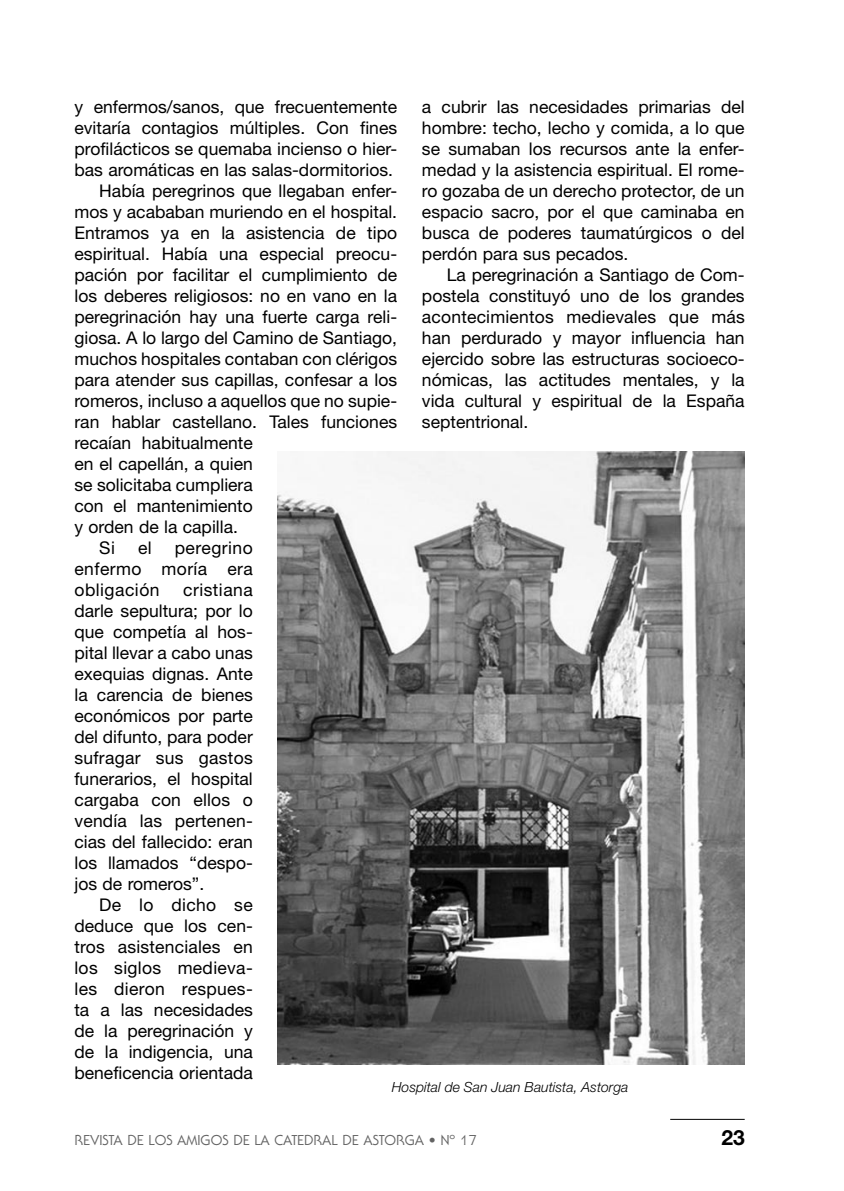
<style>
.page{position:relative;width:844px;height:1191px;background:#fff}
.page>*{position:absolute;margin:0;border:0;box-sizing:border-box;transform-origin:0 0}
.t1{font:700 21px "Helvetica Neue";color:#000}
.n-_TEXTO{font:17.5px/21px "Helvetica Neue";color:#000;text-align:justify}
.t2{font:14px "Serif Gothic";color:#636363}
.t3{font:italic 300 14px "Helvetica Neue";color:#000}
</style>
<div class="page">
<hr style="left:670px;top:1119px;width:74px;height:1px;background:#000">
<img style="left:277px;top:451px;width:467px;height:613px">
<p class="n-_TEXTO" style="left:74px;top:96px;width:324px">y enfermos/sanos, que frecuentemente evitaría contagios múltiples. Con fines profilácticos se quemaba incienso o hier&shy;bas aromáticas en las salas-dormitorios.</p>
<p class="n-_TEXTO" style="left:74px;top:180px;width:324px;text-align:left;text-indent:25px">Había peregrinos que llegaban enfer&shy;mos y acababan muriendo en el hospital.<br>Entramos ya en la asistencia de tipo espiritual. Había una especial preocu&shy;pación por facilitar el cumplimiento de los deberes religiosos: no en vano en la peregrinación hay una fuerte carga reli&shy;giosa. A lo largo del Camino de Santiago, muchos hospitales contaban con clérigos para atender sus capillas, confesar a los romeros, incluso a aquellos que no supie&shy;ran hablar castellano. Tales funciones recaían habitualmente<br>en el capellán, a quien<br>se solicitaba cumpliera<br>con el mantenimiento<br>y orden de la capilla.</p>
<p class="n-_TEXTO" style="left:99px;top:537px;width:17px">Si</p>
<p class="n-_TEXTO" style="left:138px;top:537px;width:15px">el</p>
<p class="n-_TEXTO" style="left:422px;top:96px;width:324px">a cubrir las necesidades primarias del hombre: techo, lecho y comida, a lo que se sumaban los recursos ante la enfer&shy;medad y la asistencia espiritual. El rome&shy;ro gozaba de un derecho protector, de un espacio sacro, por el que caminaba en busca de poderes taumatúrgicos o del perdón para sus pecados.</p>
<p class="n-_TEXTO" style="left:422px;top:264px;width:324px;text-indent:25px">La peregrinación a Santiago de Com&shy;postela constituyó uno de los grandes acontecimientos medievales que más han perdurado y mayor influencia han ejercido sobre las estructuras socioeco&shy;nómicas, las actitudes mentales, y la vida cultural y espiritual de la España septentrional.</p>
<p class="n-_TEXTO" style="left:74px;top:537px;width:180px;text-indent:100px">peregrino enfermo moría era obligación</p>
<p class="n-_TEXTO" style="left:74px;top:579px;width:180px;text-indent:109px">cristiana darle sepultura; por lo que competía al hos&shy;pital llevar a cabo unas exequias dignas. Ante la carencia de bienes económicos por parte del difunto, para poder sufragar sus gastos funerarios, el hospital cargaba con ellos o vendía las pertenen&shy;cias del fallecido: eran los llamados “despo&shy;jos de romeros”.</p>
<p class="n-_TEXTO" style="left:74px;top:894px;width:180px;text-indent:25px">De lo dicho se deduce que los cen&shy;tros asistenciales en los siglos medieva&shy;les dieron respues&shy;ta a las necesidades de la peregrinación y de la indigencia, una beneficencia orientada</p>
<p class="t3" style="left:391px;top:1078px;width:238px">Hospital de San Juan Bautista, Astorga</p>
<p class="t2" style="left:74px;top:1131px;width:404px">REVISTA DE LOS AMIGOS DE LA CATEDRAL DE ASTORGA • Nº 17</p>
<p class="t1" style="left:721px;top:1124px;width:25px">23</p>
</div>
